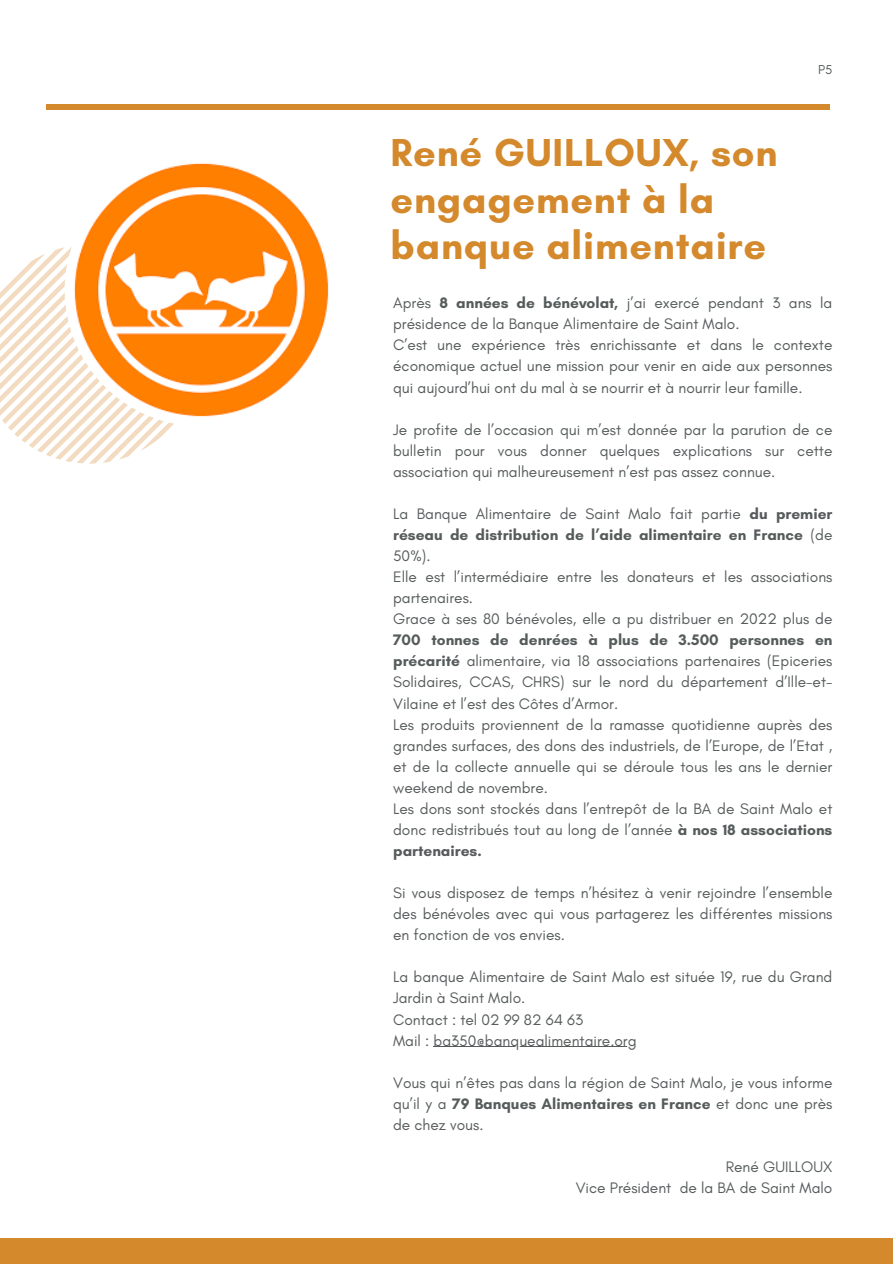
<style>
.page{position:relative;width:893px;height:1264px;background:#fff}
.page>*{position:absolute;margin:0;border:0;box-sizing:border-box;transform-origin:0 0}
.t1{font:700 39.75px/46.2px "Glacial Indifference";letter-spacing:.02em;color:#d4892c}
.t2{font:15.45px/21px "Glacial Indifference";color:#565b5b;text-align:justify}
.t3{font:700 15.45px/21px "Glacial Indifference";color:#565b5b;text-align:justify}
.t4{font:13.2px "Glacial Indifference";color:#565b5b}
.s1{font-weight:700}
.s2{font-weight:400}
</style>
<div class="page">
<hr style="left:433px;top:1046px;width:203px;height:1px;background:#565b5b">
<div style="left:0;top:1238px;width:892px;height:25px;background:#d4892c"></div>
<div style="left:46px;top:104px;width:783px;height:6px;background:#d4892c"></div>
<svg style="left:0;top:247px;width:174px;height:216px"></svg>
<img style="left:65px;top:153px;width:273px;height:273px;border-radius:50%">
<p class="t1" style="left:390px;top:129px;width:388px">René GUILLOUX, son engagement à la banque alimentaire</p>
<p class="t4" style="left:818px;top:61px;width:16px">P5</p>
<p class="t2" style="left:393px;top:292px;width:441px">Après <span class="s1">8 années de bénévolat,</span> j’ai exercé pendant 3 ans la présidence de la Banque Alimentaire de Saint Malo.</p>
<p class="t2" style="left:393px;top:334px;width:441px">C’est une expérience très enrichissante et dans le contexte économique actuel une mission pour venir en aide aux personnes qui aujourd’hui ont du mal à se nourrir et à nourrir leur famille.</p>
<p class="t2" style="left:393px;top:419px;width:441px">Je profite de l’occasion qui m’est donnée par la parution de ce bulletin pour vous donner quelques explications sur cette association qui malheureusement n’est pas assez connue.</p>
<p class="t3" style="left:393px;top:503px;width:441px"><span class="s2">La Banque Alimentaire de Saint Malo fait partie</span> du premier réseau de distribution de l’aide alimentaire en France <span class="s2">(de 50%).</span></p>
<p class="t2" style="left:393px;top:566px;width:441px">Elle est l’intermédiaire entre les donateurs et les associations partenaires.</p>
<p class="t2" style="left:393px;top:608px;width:441px">Grace à ses 80 bénévoles, elle a pu distribuer en 2022 plus de <span class="s1">700 tonnes de denrées à plus de 3.500 personnes en précarité</span> alimentaire, via 18 associations partenaires (Epiceries Solidaires, CCAS, CHRS) sur le nord du département d’Ille-et-Vilaine et l’est des Côtes d’Armor.</p>
<p class="t2" style="left:393px;top:713px;width:441px">Les produits proviennent de la ramasse quotidienne auprès des grandes surfaces, des dons des industriels, de l’Europe, de l’Etat , et de la collecte annuelle qui se déroule tous les ans le dernier weekend de novembre.</p>
<p class="t2" style="left:393px;top:798px;width:441px">Les dons sont stockés dans l’entrepôt de la BA de Saint Malo et donc redistribués tout au long de l’année <span class="s1">à nos 18 associations partenaires.</span></p>
<p class="t2" style="left:393px;top:882px;width:441px">Si vous disposez de temps n’hésitez à venir rejoindre l’ensemble des bénévoles avec qui vous partagerez les différentes missions en fonction de vos envies.</p>
<p class="t2" style="left:393px;top:966px;width:441px">La banque Alimentaire de Saint Malo est située 19, rue du Grand<br>Jardin à Saint Malo.</p>
<p class="t2" style="left:393px;top:1008px;width:192px">Contact : tel 02 99 82 64 63</p>
<p class="t2" style="left:393px;top:1029px;width:245px">Mail : ba350@banquealimentaire.org</p>
<p class="t2" style="left:393px;top:1071px;width:441px">Vous qui n’êtes pas dans la région de Saint Malo, je vous informe qu’il y a <span class="s1">79 Banques Alimentaires en France</span> et donc une près de chez vous.</p>
<p class="t2" style="left:725px;top:1156px;width:108px">René GUILLOUX</p>
<p class="t2" style="left:575px;top:1177px;width:258px">Vice Président de la BA de Saint Malo</p>
</div>
